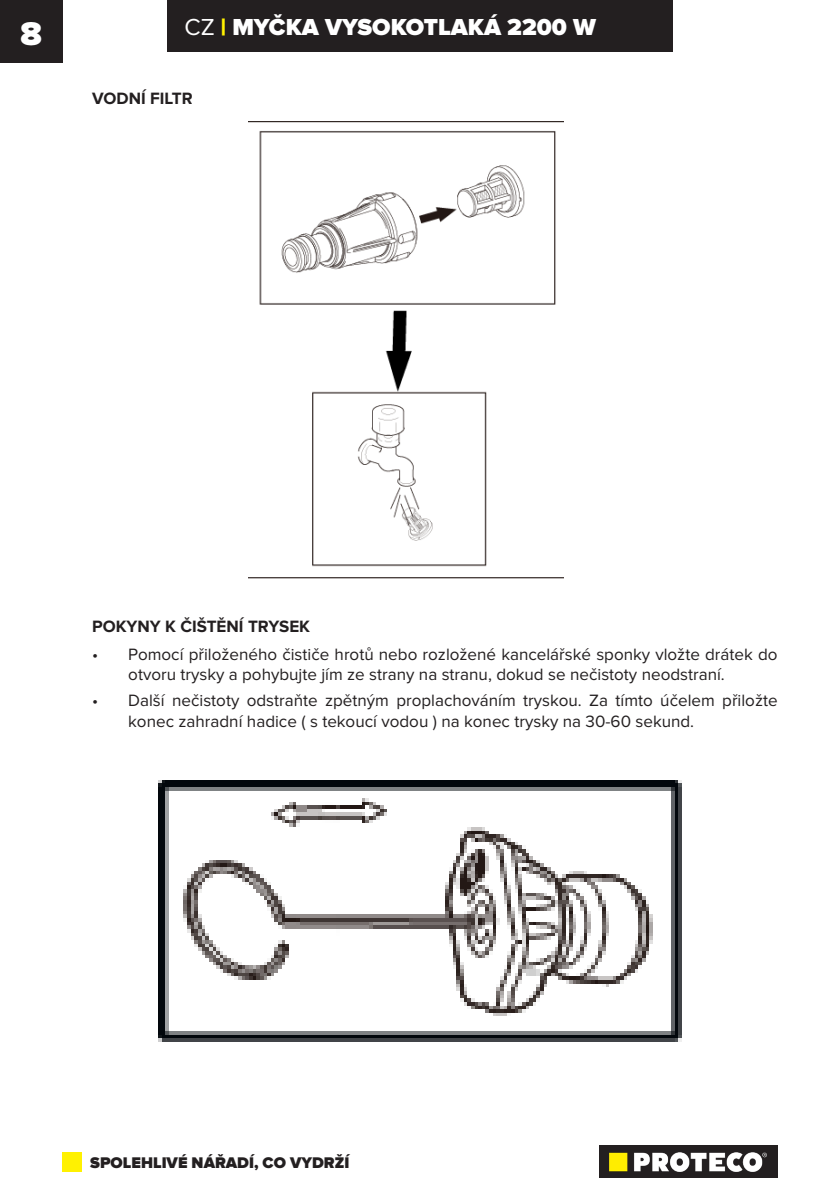
<style>
.page{position:relative;width:840px;height:1191px;background:#fff}
.page>*{position:absolute;margin:0;border:0;box-sizing:border-box;transform-origin:0 0}
.t1{font:900 34px "Proxima Nova";color:#fff}
.t2{font:900 24px "Proxima Nova";color:#fff}
.t3{font:17px/20.4px "Proxima Nova";color:#231f20}
.t4{font:700 17px "Proxima Nova";color:#231f20}
.t5{font:900 16px "Proxima Nova";color:#231f20}
.s1{font-weight:400}
.s2{color:#fff101}
</style>
<div class="page">
<div style="left:0;top:0;width:62px;height:62px;background:#231f20"></div>
<img style="left:599px;top:1145px;width:178px;height:33px">
<div style="left:62px;top:1152px;width:20px;height:19px;background:#fff101"></div>
<div style="left:167px;top:0;width:505px;height:51px;background:#231f20"></div>
<img style="left:248px;top:122px;width:315px;height:456px">
<img style="left:159px;top:780px;width:521px;height:261px">
<h1 class="t1" style="left:20px;top:14px;width:23px">8</h1>
<h2 class="t2" style="left:184px;top:13px;width:413px"><span class="s1">CZ</span> <span class="s2">|</span> MYČKA VYSOKOTLAKÁ 2200 W</h2>
<p class="t4" style="left:92px;top:89px;width:102px">VODNÍ FILTR</p>
<p class="t4" style="left:92px;top:616px;width:219px">POKYNY K ČIŠTĚNÍ TRYSEK</p>
<p class="t3" style="left:128px;top:645px;width:650px;text-indent:-36px">• Pomocí přiloženého čističe hrotů nebo rozložené kancelářské sponky vložte drátek do otvoru trysky a pohybujte jím ze strany na stranu, dokud se nečistoty neodstraní.</p>
<p class="t3" style="left:128px;top:691px;width:650px;text-indent:-36px">• Další nečistoty odstraňte zpětným proplachováním tryskou. Za tímto účelem přiložte konec zahradní hadice ( s tekoucí vodou ) na konec trysky na 30-60 sekund.</p>
<p class="t5" style="left:90px;top:1153px;width:260px">SPOLEHLIVÉ NÁŘADÍ, CO VYDRŽÍ</p>
</div>
